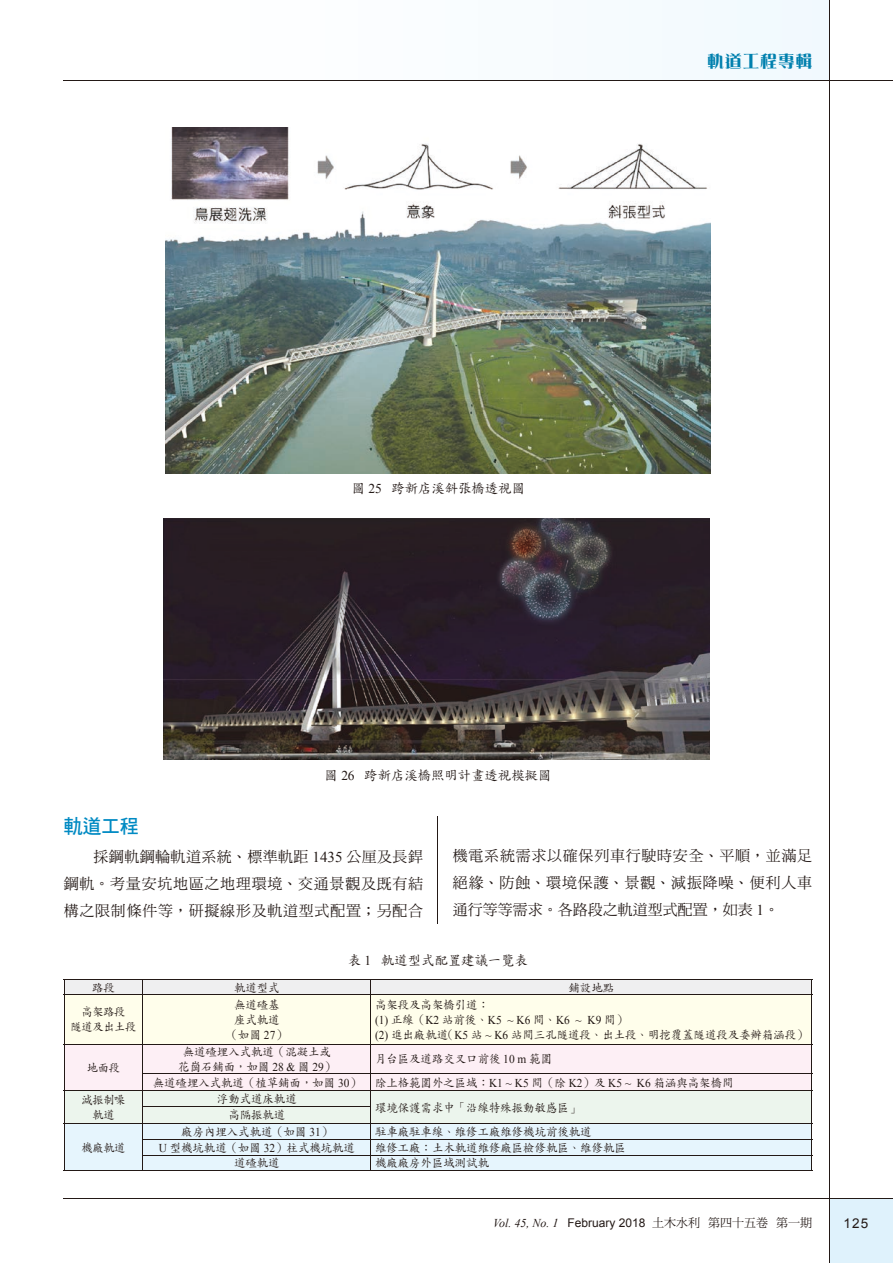
<style>
.page{position:relative;width:893px;height:1263px;background:#fff}
.page>*{position:absolute;margin:0;border:0;box-sizing:border-box;transform-origin:0 0}
.t1{font:19.5px "DF Hei Std W7";color:#008ac3}
.t2{font:16.5px "DF Yea Song Std W9";letter-spacing:.07em;color:#0080ae}
.t3{font:15px/27px "DF Ming Std W5";letter-spacing:.05em;color:#231916;text-align:justify}
.t4{font:13.5px "DF Kai Shu Std W5";letter-spacing:-.01em;color:#231916}
.t5{font:13.5px "Arial";color:#231916}
.t6{font:12px/15px "DF Kai Shu Std W5";color:#231916;text-align:center;scale:.95 1}
.t7{font:12px "Arial";color:#231916}
.t8{font:12px "Times New Roman";color:#231916;scale:.95 1}
.t9{font:12px/15px "DF Kai Shu Std W5";color:#231916;text-align:center;scale:.93 1}
.t10{font:12px/15px "DF Kai Shu Std W5";letter-spacing:-.02em;color:#231916;text-align:center;scale:.93 1}
.s1{font-family:"Times New Roman"}
.s2{font-family:"DF Kai Shu Std W5"}
.s3{font-family:"Times New Roman";font-style:italic}
.s4{font-family:"DF Ming Std W5"}
</style>
<div class="page">
<div style="left:64px;top:0;width:765px;height:81px;background:#f9fdff"></div>
<div style="left:829px;top:1199px;width:64px;height:64px;background:#dff2fc"></div>
<hr style="left:64px;top:81px;width:829px;height:1px;background:#231916">
<hr style="left:829px;top:0;width:1px;height:1263px;background:#231916">
<hr style="left:64px;top:1199px;width:829px;height:1px;background:#231916">
<hr style="left:438px;top:817px;width:1px;height:107px;background:#231916">
<img style="left:163px;top:519px;width:547px;height:240px">
<img style="left:166px;top:128px;width:544px;height:346px">
<hr style="left:64px;top:979px;width:79px;height:1px;background:#231916">
<hr style="left:143px;top:979px;width:228px;height:1px;background:#231916">
<hr style="left:371px;top:979px;width:441px;height:1px;background:#231916">
<svg style="left:64px;top:980px;width:748px;height:190px"></svg>
<hr style="left:64px;top:1170px;width:79px;height:1px;background:#231916">
<hr style="left:143px;top:1170px;width:228px;height:1px;background:#231916">
<hr style="left:371px;top:1170px;width:441px;height:1px;background:#231916">
<h2 class="t2" style="left:707px;top:52px;width:106px">軌道工程專輯</h2>
<p class="t4" style="left:352px;top:481px;width:175px">圖 <span class="s1">25</span> 跨新店溪斜張橋透視圖</p>
<p class="t4" style="left:325px;top:767px;width:228px">圖 <span class="s1">26</span> 跨新店溪橋照明計畫透視模擬圖</p>
<h1 class="t1" style="left:64px;top:816px;width:77px">軌道工程</h1>
<p class="t3" style="left:64px;top:843px;width:361px;text-indent:30px">採鋼軌鋼輪軌道系統、標準軌距 <span class="s1">1435</span> 公厘及長銲鋼軌。考量安坑地區之地理環境、交通景觀及既有結構之限制條件等，研擬線形及軌道型式配置；另配合</p>
<p class="t3" style="left:453px;top:842px;width:361px">機電系統需求以確保列車行駛時安全、平順，並滿足絕緣、防蝕、環境保護、景觀、減振降噪、便利人車通行等等需求。各路段之軌道型式配置，如表 <span class="s1">1</span>。</p>
<p class="t4" style="left:348px;top:952px;width:182px">表 <span class="s1">1</span> 軌道型式配置建議一覽表</p>
<p class="t6" style="left:92px;top:979px;width:25px">路段</p>
<p class="t6" style="left:234px;top:979px;width:49px">軌道型式</p>
<p class="t6" style="left:568px;top:979px;width:49px">鋪設地點</p>
<p class="t10" style="left:71px;top:1004px;width:72px">高架路段<br>隧道及出土段</p>
<p class="t6" style="left:227px;top:997px;width:65px">無道碴基座式軌道（如圖 <span class="s1">27</span>）</p>
<p class="t6" style="left:375px;top:997px;width:121px">高架段及高架橋引道：</p>
<p class="t8" style="left:375px;top:1012px;width:267px">(1) <span class="s2">正線（</span>K2 <span class="s2">站前後、</span>K5 ~ K6 <span class="s2">間、</span>K6 ~ K9 <span class="s2">間）</span></p>
<p class="t6" style="left:375px;top:1027px;width:457px"><span class="s1">(2)</span> 進出廠軌道（<span class="s1">K5</span> 站 <span class="s1">~ K6</span> 站間三孔隧道段、出土段、明挖覆蓋隧道段及委辦箱涵段）</p>
<p class="t9" style="left:87px;top:1060px;width:37px">地面段</p>
<p class="t6" style="left:178px;top:1044px;width:167px">無道碴埋入式軌道（混凝土或花崗石鋪面，如圖 <span class="s1">28 &amp;</span> 圖 <span class="s1">29</span>）</p>
<p class="t6" style="left:153px;top:1047px;width:613px;line-height:23.4px;text-align:left;text-indent:222px">月台區及道路交叉口前後 <span class="s1">10 m</span> 範圍<br>無道碴埋入式軌道（植草鋪面，如圖 <span class="s1">30</span>） 除上格範圍外之區域：<span class="s1">K1 ~ K5</span> 間（除 <span class="s1">K2</span>）及 <span class="s1">K5 ~ K6</span> 箱涵與高架橋間</p>
<p class="t9" style="left:81px;top:1092px;width:49px">減振制噪軌道</p>
<p class="t6" style="left:217px;top:1091px;width:85px">浮動式道床軌道</p>
<p class="t6" style="left:228px;top:1107px;width:61px">高隔振軌道</p>
<p class="t6" style="left:375px;top:1100px;width:218px">環境保護需求中「沿線特殊振動敏感區」</p>
<p class="t9" style="left:81px;top:1139px;width:49px">機廠軌道</p>
<p class="t6" style="left:181px;top:1124px;width:161px">廠房內埋入式軌道（如圖 <span class="s1">31</span>）</p>
<p class="t6" style="left:375px;top:1124px;width:230px">駐車廠駐車線、維修工廠維修機坑前後軌道</p>
<p class="t6" style="left:159px;top:1140px;width:208px"><span class="s1">U</span> 型機坑軌道（如圖 <span class="s1">32</span>）柱式機坑軌道</p>
<p class="t6" style="left:375px;top:1140px;width:266px">維修工廠：土木軌道維修廠區檢修軌區、維修軌區</p>
<p class="t6" style="left:234px;top:1155px;width:49px">道碴軌道</p>
<p class="t6" style="left:375px;top:1155px;width:121px">機廠廠房外區域測試軌</p>
<p class="t7" style="left:493px;top:1215px;width:321px"><span class="s3">Vol. 45, No. 1</span> February 2018 <span class="s4">土木水利 第四十五卷 第一期</span></p>
<p class="t5" style="left:843px;top:1214px;width:26px">125</p>
</div>
